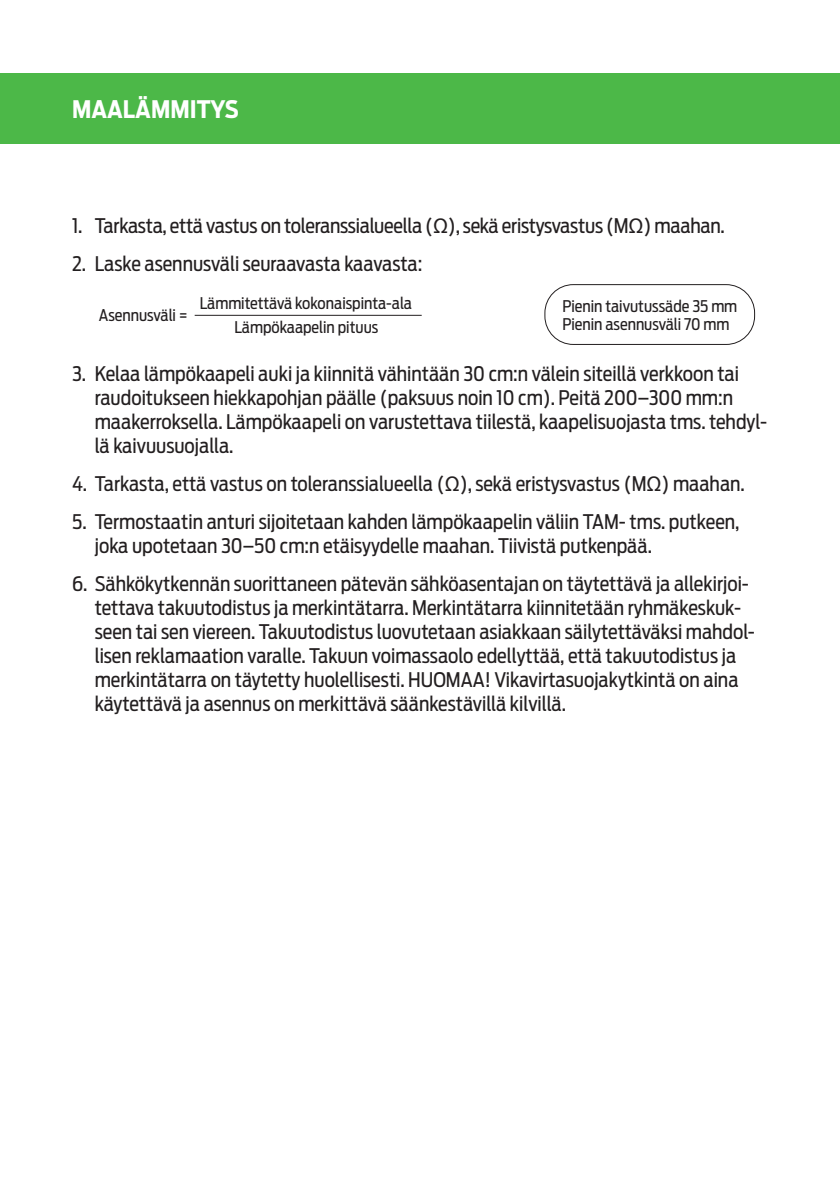
<style>
.page{position:relative;width:840px;height:1191px;background:#fff}
.page>*{position:absolute;margin:0;border:0;box-sizing:border-box;transform-origin:0 0}
.t1{font:700 24px "Antenna Cond";color:#fff}
.t2{font:20px/24px "Antenna Cond";color:#231f20}
.t3{font:16px "Antenna Cond";color:#231f20}
.s1{font-family:"Arial"}
</style>
<div class="page">
<div style="left:0;top:73px;width:839px;height:70px;background:#4cb848"></div>
<div style="left:544px;top:284px;width:210px;height:61px;border:1px solid #231f20;border-radius:28px"></div>
<hr style="left:194px;top:315px;width:227px;height:1px;background:#231f20">
<p class="t1" style="left:72px;top:94px;width:168px">MAALÄMMITYS</p>
<p class="t2" style="left:72px;top:213px;width:654px">1. Tarkasta, että vastus on toleranssialueella (<span class="s1">Ω</span>), sekä eristysvastus (M<span class="s1">Ω</span>) maahan.</p>
<p class="t2" style="left:72px;top:251px;width:352px">2. Laske asennusväli seuraavasta kaavasta:</p>
<p class="t3" style="left:99px;top:305px;width:91px">Asennusväli =</p>
<p class="t3" style="left:200px;top:294px;width:214px">Lämmitettävä kokonaispinta-ala</p>
<p class="t3" style="left:234px;top:317px;width:145px">Lämpökaapelin pituus</p>
<p class="t3" style="left:562px;top:296px;width:176px">Pienin taivutussäde 35 mm</p>
<p class="t3" style="left:562px;top:315px;width:168px">Pienin asennusväli 70 mm</p>
<p class="t2" style="left:95px;top:361px;width:673px;text-indent:-23px">3. Kelaa lämpökaapeli auki ja kiinnitä vähintään 30 cm:n välein siteillä verkkoon tai raudoitukseen hiekkapohjan päälle (paksuus noin 10 cm). Peitä 200–300 mm:n maakerroksella. Lämpökaapeli on varustettava tiilestä, kaapelisuojasta tms. tehdyl&shy;lä kaivuusuojalla.</p>
<p class="t2" style="left:72px;top:471px;width:674px">4. Tarkasta, että vastus on toleranssialueella (<span class="s1">Ω</span>), sekä eristysvastus (M<span class="s1">Ω</span>) maahan.</p>
<p class="t2" style="left:95px;top:509px;width:646px;text-indent:-23px">5. Termostaatin anturi sijoitetaan kahden lämpökaapelin väliin TAM- tms. putkeen, joka upotetaan 30–50 cm:n etäisyydelle maahan. Tiivistä putkenpää.</p>
<p class="t2" style="left:95px;top:571px;width:661px;text-indent:-23px">6. Sähkökytkennän suorittaneen pätevän sähköasentajan on täytettävä ja allekirjoi&shy;tettava takuutodistus ja merkintätarra. Merkintätarra kiinnitetään ryhmäkeskuk&shy;seen tai sen viereen. Takuutodistus luovutetaan asiakkaan säilytettäväksi mahdol&shy;lisen reklamaation varalle. Takuun voimassaolo edellyttää, että takuutodistus ja merkintätarra on täytetty huolellisesti. HUOMAA! Vikavirtasuojakytkintä on aina käytettävä ja asennus on merkittävä säänkestävillä kilvillä.</p>
</div>
